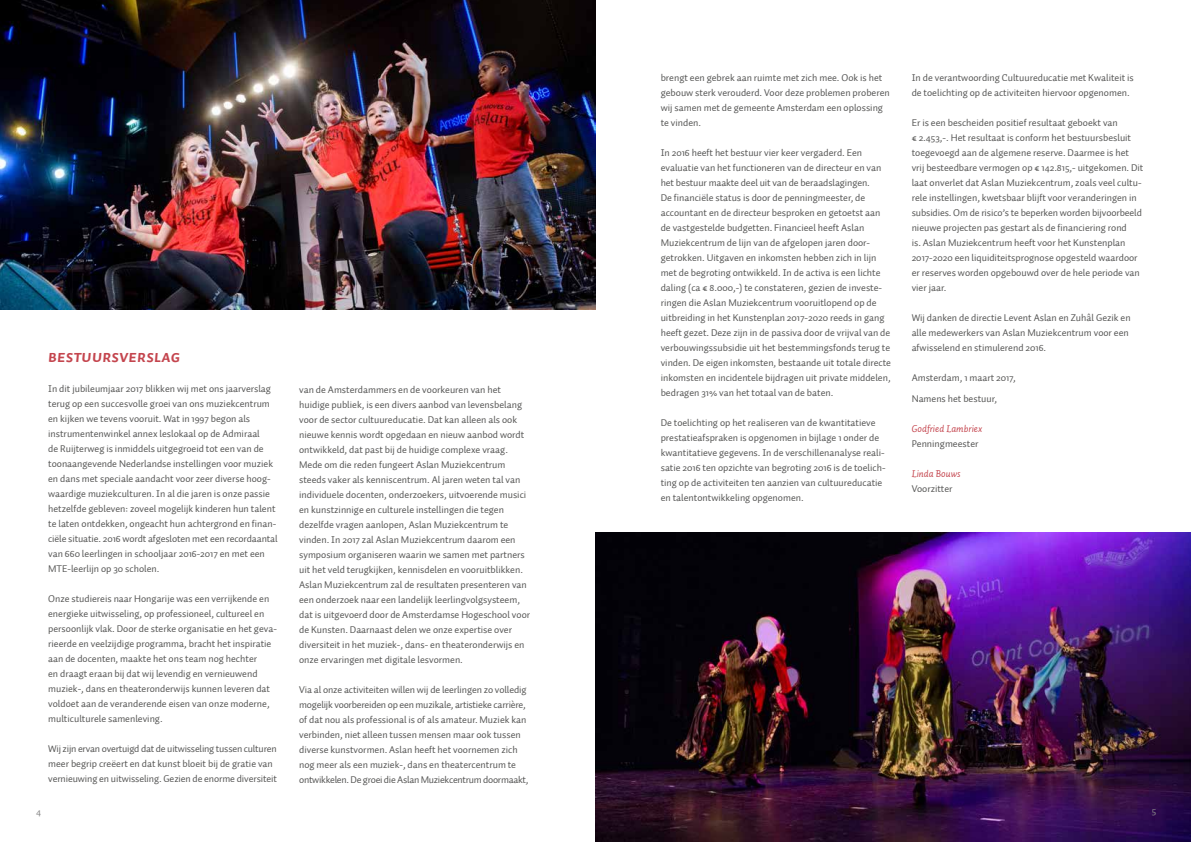
<style>
.page{position:relative;width:1191px;height:842px;background:#fff}
.page>*{position:absolute;margin:0;border:0;box-sizing:border-box;transform-origin:0 0}
.t1{font:17px "Auto 2 Bold Italic Sm Cp";color:#c4454e}
.t2{font:10px/15px "Auto 1";color:#575756}
.t3{font:italic 10px "Auto 2";color:#c4454e}
.t4{font:10px "Auto 1";color:#878787}
</style>
<div class="page">
<img style="left:0;top:0;width:595px;height:309px">
<img style="left:595px;top:533px;width:596px;height:309px">
<h1 class="t1" style="left:48px;top:346px;width:134px">BESTUURSVERSLAG</h1>
<p class="t2" style="left:48px;top:381px;width:231px">In dit jubileumjaar 2017 blikken wij met ons jaarverslag terug op een succesvolle groei van ons muziekcentrum en kijken we tevens vooruit. Wat in 1997 begon als instrumentenwinkel annex leslokaal op de Admiraal<br>de Ruijterweg is inmiddels uitgegroeid tot een van de toonaangevende Nederlandse instellingen voor muziek en dans met speciale aandacht voor zeer diverse hoog&shy;waardige muziekculturen. In al die jaren is onze passie hetzelfde gebleven: zoveel mogelijk kinderen hun talent te laten ontdekken, ongeacht hun achtergrond en finan&shy;ciële situatie. 2016 wordt afgesloten met een recordaantal van 660 leerlingen in schooljaar 2016-2017 en met een MTE-leerlijn op 30 scholen.</p>
<p class="t2" style="left:48px;top:591px;width:230px">Onze studiereis naar Hongarije was een verrijkende en energieke uitwisseling, op professioneel, cultureel en persoonlijk vlak. Door de sterke organisatie en het geva&shy;rieerde en veelzijdige programma, bracht het inspiratie aan de docenten, maakte het ons team nog hechter<br>en draagt eraan bij dat wij levendig en vernieuwend muziek-, dans en theateronderwijs kunnen leveren dat voldoet aan de veranderende eisen van onze moderne, multiculturele samenleving.</p>
<p class="t2" style="left:48px;top:741px;width:230px">Wij zijn ervan overtuigd dat de uitwisseling tussen culturen meer begrip creëert en dat kunst bloeit bij de gratie van vernieuwing en uitwisseling. Gezien de enorme diversiteit</p>
<p class="t2" style="left:299px;top:383px;width:232px">van de Amsterdammers en de voorkeuren van het huidige publiek, is een divers aanbod van levensbelang voor de sector cultuureducatie. Dat kan alleen als ook nieuwe kennis wordt opgedaan en nieuw aanbod wordt ontwikkeld, dat past bij de huidige complexe vraag.<br>Mede om die reden fungeert Aslan Muziekcentrum steeds vaker als kenniscentrum. Al jaren weten tal van individuele docenten, onderzoekers, uitvoerende musici en kunstzinnige en culturele instellingen die tegen dezelfde vragen aanlopen, Aslan Muziekcentrum te vinden. In 2017 zal Aslan Muziekcentrum daarom een symposium organiseren waarin we samen met partners uit het veld terugkijken, kennisdelen en vooruitblikken.<br>Aslan Muziekcentrum zal de resultaten presenteren van een onderzoek naar een landelijk leerlingvolgsysteem, dat is uitgevoerd door de Amsterdamse Hogeschool voor de Kunsten. Daarnaast delen we onze expertise over diversiteit in het muziek-, dans- en theateronderwijs en onze ervaringen met digitale lesvormen.</p>
<p class="t2" style="left:299px;top:683px;width:231px">Via al onze activiteiten willen wij de leerlingen zo volledig mogelijk voorbereiden op een muzikale, artistieke carrière, of dat nou als professional is of als amateur. Muziek kan verbinden, niet alleen tussen mensen maar ook tussen diverse kunstvormen. Aslan heeft het voornemen zich nog meer als een muziek-, dans en theatercentrum te ontwikkelen. De groei die Aslan Muziekcentrum doormaakt,</p>
<p class="t2" style="left:660px;top:71px;width:231px">brengt een gebrek aan ruimte met zich mee. Ook is het gebouw sterk verouderd. Voor deze problemen proberen wij samen met de gemeente Amsterdam een oplossing te vinden.</p>
<p class="t2" style="left:660px;top:146px;width:232px">In 2016 heeft het bestuur vier keer vergaderd. Een evaluatie van het functioneren van de directeur en van het bestuur maakte deel uit van de beraadslagingen.<br>De financiële status is door de penningmeester, de accountant en de directeur besproken en getoetst aan de vastgestelde budgetten. Financieel heeft Aslan Muziekcentrum de lijn van de afgelopen jaren door&shy;getrokken. Uitgaven en inkomsten hebben zich in lijn met de begroting ontwikkeld. In de activa is een lichte daling (ca € 8.000,-) te constateren, gezien de investe&shy;ringen die Aslan Muziekcentrum vooruitlopend op de uitbreiding in het Kunstenplan 2017-2020 reeds in gang heeft gezet. Deze zijn in de passiva door de vrijval van de verbouwingssubsidie uit het bestemmingsfonds terug te vinden. De eigen inkomsten, bestaande uit totale directe inkomsten en incidentele bijdragen uit private middelen, bedragen 31% van het totaal van de baten.</p>
<p class="t2" style="left:660px;top:416px;width:226px">De toelichting op het realiseren van de kwantitatieve prestatieafspraken is opgenomen in bijlage 1 onder de kwantitatieve gegevens. In de verschillenanalyse reali&shy;satie 2016 ten opzichte van begroting 2016 is de toelich&shy;ting op de activiteiten ten aanzien van cultuureducatie en talentontwikkeling opgenomen.</p>
<p class="t2" style="left:911px;top:71px;width:224px">In de verantwoording Cultuureducatie met Kwaliteit is de toelichting op de activiteiten hiervoor opgenomen.</p>
<p class="t2" style="left:911px;top:116px;width:233px">Er is een bescheiden positief resultaat geboekt van<br>€ 2.453,-. Het resultaat is conform het bestuursbesluit toegevoegd aan de algemene reserve. Daarmee is het vrij besteedbare vermogen op € 142.815,- uitgekomen. Dit laat onverlet dat Aslan Muziekcentrum, zoals veel cultu&shy;rele instellingen, kwetsbaar blijft voor veranderingen in subsidies. Om de risico’s te beperken worden bijvoorbeeld nieuwe projecten pas gestart als de financiering rond<br>is. Aslan Muziekcentrum heeft voor het Kunstenplan 2017-2020 een liquiditeitsprognose opgesteld waardoor er reserves worden opgebouwd over de hele periode van vier jaar.</p>
<p class="t2" style="left:911px;top:311px;width:220px">Wij danken de directie Levent Aslan en Zuhâl Gezik en alle medewerkers van Aslan Muziekcentrum voor een afwisselend en stimulerend 2016.</p>
<p class="t2" style="left:911px;top:368px;width:106px;line-height:20.7px">Amsterdam, 1 maart 2017,<br>Namens het bestuur,</p>
<p class="t3" style="left:911px;top:422px;width:72px">Godfried Lambriex</p>
<p class="t2" style="left:911px;top:436px;width:68px">Penningmeester</p>
<p class="t3" style="left:911px;top:467px;width:51px">Linda Bouws</p>
<p class="t2" style="left:911px;top:481px;width:42px">Voorzitter</p>
<p class="t4" style="left:36px;top:805px;width:7px">4</p>
<p class="t4" style="left:1151px;top:804px;width:6px">5</p>
</div>
